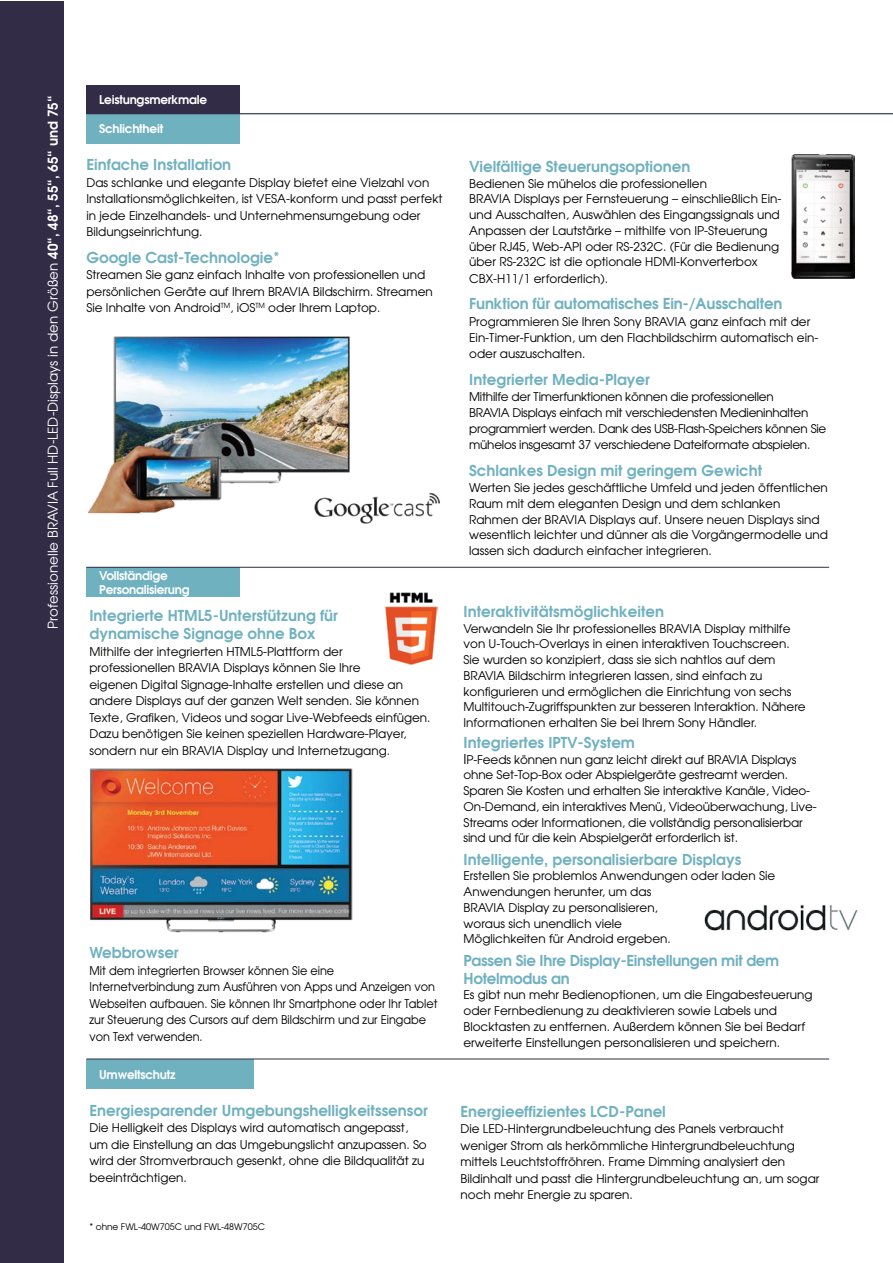
<style>
.page{position:relative;width:893px;height:1263px;background:#fff}
.page>*{position:absolute;margin:0;border:0;box-sizing:border-box;transform-origin:0 0}
.t1{font:600 15px/18px "Avant Garde";color:#70b1c0}
.t2{font:600 15px/18px "Avant Garde";letter-spacing:-.02em;color:#70b1c0}
.t3{font:13.5px "Avant Garde";color:#fff}
.t4{font:600 13.5px "Avant Garde";letter-spacing:-.02em;color:#fff}
.t5{font:12px/15.8px "Avant Garde";color:#000}
.t6{font:12px/16.5px "Avant Garde";color:#000;scale:.94 1}
.t7{font:12px/16px "Avant Garde";letter-spacing:-.02em;color:#000}
.t8{font:600 12px/13.5px "Avant Garde";letter-spacing:-.02em;color:#fff}
.t9{font:9px "Avant Garde";color:#000}
.s1{font-weight:600}
.s2{font-size:13.5px}
</style>
<div class="page">
<div style="left:0;top:1px;width:64px;height:1262px;background:#322c46"></div>
<img style="left:791px;top:154px;width:63px;height:125px">
<div style="left:86px;top:85px;width:154px;height:29px;background:#322c46"></div>
<div style="left:86px;top:114px;width:154px;height:29px;background:#70b1c0"></div>
<div style="left:86px;top:568px;width:154px;height:29px;background:#70b1c0"></div>
<hr style="left:86px;top:113px;width:807px;height:1px;background:#322c46">
<hr style="left:86px;top:567px;width:743px;height:1px;background:#322c46">
<div style="left:86px;top:1059px;width:168px;height:29px;background:#70b1c0"></div>
<hr style="left:86px;top:1058px;width:743px;height:1px;background:#322c46">
<img style="left:385px;top:592px;width:53px;height:73px">
<img style="left:89px;top:336px;width:261px;height:177px">
<img style="left:304px;top:488px;width:136px;height:36px">
<img style="left:704px;top:904px;width:154px;height:27px">
<img style="left:90px;top:768px;width:263px;height:165px">
<p class="t3" style="left:44px;top:629px;width:535px;rotate:-90deg">Professionelle BRAVIA Full HD-LED-Displays in den Größen <span class="s1">40“, 48“, 55“, 65“ und 75“</span></p>
<p class="t4" style="left:99px;top:91px;width:123px">Leistungsmerkmale</p>
<p class="t8" style="left:99px;top:122px;width:66px">Schlichtheit</p>
<p class="t1" style="left:86px;top:156px;width:146px">Einfache Installation</p>
<p class="t5" style="left:86px;top:174px;width:357px;line-height:16.5px">Das schlanke und elegante Display bietet eine Vielzahl von Installationsmöglichkeiten, ist VESA-konform und passt perfekt in jede Einzelhandels- und Unternehmensumgebung oder Bildungseinrichtung.</p>
<p class="t1" style="left:86px;top:248px;width:195px">Google Cast-Technologie*</p>
<p class="t5" style="left:86px;top:267px;width:348px;line-height:16.5px">Streamen Sie ganz einfach Inhalte von professionellen und persönlichen Geräte auf Ihrem BRAVIA Bildschirm. Streamen<br>Sie Inhalte von Android<sup>TM</sup>, iOS<sup>TM</sup> oder Ihrem Laptop.</p>
<p class="t8" style="left:99px;top:569px;width:92px">Vollständige<br>Personalisierung</p>
<p class="t1" style="left:89px;top:606px;width:250px">Integrierte HTML5-Unterstützung für dynamische Signage ohne Box</p>
<p class="t5" style="left:89px;top:643px;width:343px;line-height:16.5px">Mithilfe der integrierten HTML5-Plattform der professionellen BRAVIA Displays können Sie Ihre<br>eigenen Digital Signage-Inhalte erstellen und diese an andere Displays auf der ganzen Welt senden. Sie können Texte, Grafiken, Videos und sogar Live-Webfeeds einfügen.<br>Dazu benötigen Sie keinen speziellen Hardware-Player, sondern nur ein BRAVIA Display und Internetzugang.</p>
<p class="t1" style="left:89px;top:943px;width:91px">Webbrowser</p>
<p class="t6" style="left:89px;top:962px;width:372px">Mit dem integrierten Browser können Sie eine Internetverbindung zum Ausführen von Apps und Anzeigen von Webseiten aufbauen. Sie können Ihr Smartphone oder Ihr Tablet zur Steuerung des Cursors auf dem Bildschirm und zur Eingabe von Text verwenden.</p>
<p class="t8" style="left:99px;top:1067px;width:78px">Umweltschutz</p>
<p class="t1" style="left:89px;top:1101px;width:340px">Energiesparender Umgebungshelligkeitssensor</p>
<p class="t5" style="left:89px;top:1119px;width:339px;line-height:16.5px">Die Helligkeit des Displays wird automatisch angepasst, um die Einstellung an das Umgebungslicht anzupassen. So wird der Stromverbrauch gesenkt, ohne die Bildqualität zu beeinträchtigen.</p>
<p class="t9" style="left:89px;top:1221px;width:177px">* ohne FWL-40W705C und FWL-48W705C</p>
<p class="t1" style="left:469px;top:157px;width:223px">Vielfältige Steuerungsoptionen</p>
<p class="t5" style="left:469px;top:175px;width:314px">Bedienen Sie mühelos die professionellen<br>BRAVIA Displays per Fernsteuerung – einschließlich Ein&shy;und Ausschalten, Auswählen des Eingangssignals und Anpassen der Lautstärke – mithilfe von IP-Steuerung über RJ45, Web-API oder RS-232C. (Für die Bedienung über RS-232C ist die optionale HDMI-Konverterbox CBX-H11/1 erforderlich).</p>
<p class="t1" style="left:469px;top:295px;width:315px">Funktion für automatisches Ein-/Ausschalten</p>
<p class="t5" style="left:469px;top:313px;width:351px">Programmieren Sie Ihren Sony BRAVIA ganz einfach mit der<br>Ein-Timer-Funktion, um den Flachbildschirm automatisch ein&shy;oder auszuschalten.</p>
<p class="t1" style="left:469px;top:370px;width:182px">Integrierter Media-Player</p>
<p class="t7" style="left:469px;top:388px;width:359px">Mithilfe der Timerfunktionen können die professionellen<br>BRAVIA Displays einfach mit verschiedensten Medieninhalten programmiert werden. Dank des USB-Flash-Speichers können Sie mühelos insgesamt 37 verschiedene Dateiformate abspielen.</p>
<p class="t1" style="left:469px;top:461px;width:295px">Schlankes Design mit geringem Gewicht</p>
<p class="t5" style="left:469px;top:480px;width:360px">Werten Sie jedes geschäftliche Umfeld und jeden öffentlichen Raum mit dem eleganten Design und dem schlanken Rahmen der BRAVIA Displays auf. Unsere neuen Displays sind wesentlich leichter und dünner als die Vorgängermodelle und lassen sich dadurch einfacher integrieren.</p>
<p class="t1" style="left:463px;top:602px;width:202px">Interaktivitätsmöglichkeiten</p>
<p class="t5" style="left:463px;top:620px;width:344px">Verwandeln Sie Ihr professionelles BRAVIA Display mithilfe von U-Touch-Overlays in einen interaktiven Touchscreen.<br>Sie wurden so konzipiert, dass sie sich nahtlos auf dem BRAVIA Bildschirm integrieren lassen, sind einfach zu konfigurieren und ermöglichen die Einrichtung von sechs Multitouch-Zugriffspunkten zur besseren Interaktion. Nähere Informationen erhalten Sie bei Ihrem Sony Händler.</p>
<p class="t1" style="left:463px;top:733px;width:173px">Integriertes IPTV-System</p>
<p class="t5" style="left:463px;top:751px;width:355px"><span class="s2">I</span>P-Feeds können nun ganz leicht direkt auf BRAVIA Displays ohne Set-Top-Box oder Abspielgeräte gestreamt werden.<br>Sparen Sie Kosten und erhalten Sie interaktive Kanäle, Video-On-Demand, ein interaktives Menü, Videoüberwachung, Live-Streams oder Informationen, die vollständig personalisierbar sind und für die kein Abspielgerät erforderlich ist.</p>
<p class="t1" style="left:463px;top:850px;width:279px">Intelligente, personalisierbare Displays</p>
<p class="t5" style="left:463px;top:868px;width:313px">Erstellen Sie problemlos Anwendungen oder laden Sie Anwendungen herunter, um das<br>BRAVIA Display zu personalisieren,<br>woraus sich unendlich viele<br>Möglichkeiten für Android ergeben.</p>
<p class="t2" style="left:463px;top:951px;width:317px">Passen Sie Ihre Display-Einstellungen mit dem<br>Hotelmodus an</p>
<p class="t5" style="left:463px;top:987px;width:350px">Es gibt nun mehr Bedienoptionen, um die Eingabesteuerung oder Fernbedienung zu deaktivieren sowie Labels und Blocktasten zu entfernen. Außerdem können Sie bei Bedarf erweiterte Einstellungen personalisieren und speichern.</p>
<p class="t1" style="left:460px;top:1102px;width:207px">Energieeffizientes LCD-Panel</p>
<p class="t5" style="left:460px;top:1120px;width:360px;line-height:16.5px">Die LED-Hintergrundbeleuchtung des Panels verbraucht weniger Strom als herkömmliche Hintergrundbeleuchtung mittels Leuchtstoffröhren. Frame Dimming analysiert den Bildinhalt und passt die Hintergrundbeleuchtung an, um sogar noch mehr Energie zu sparen.</p>
</div>
